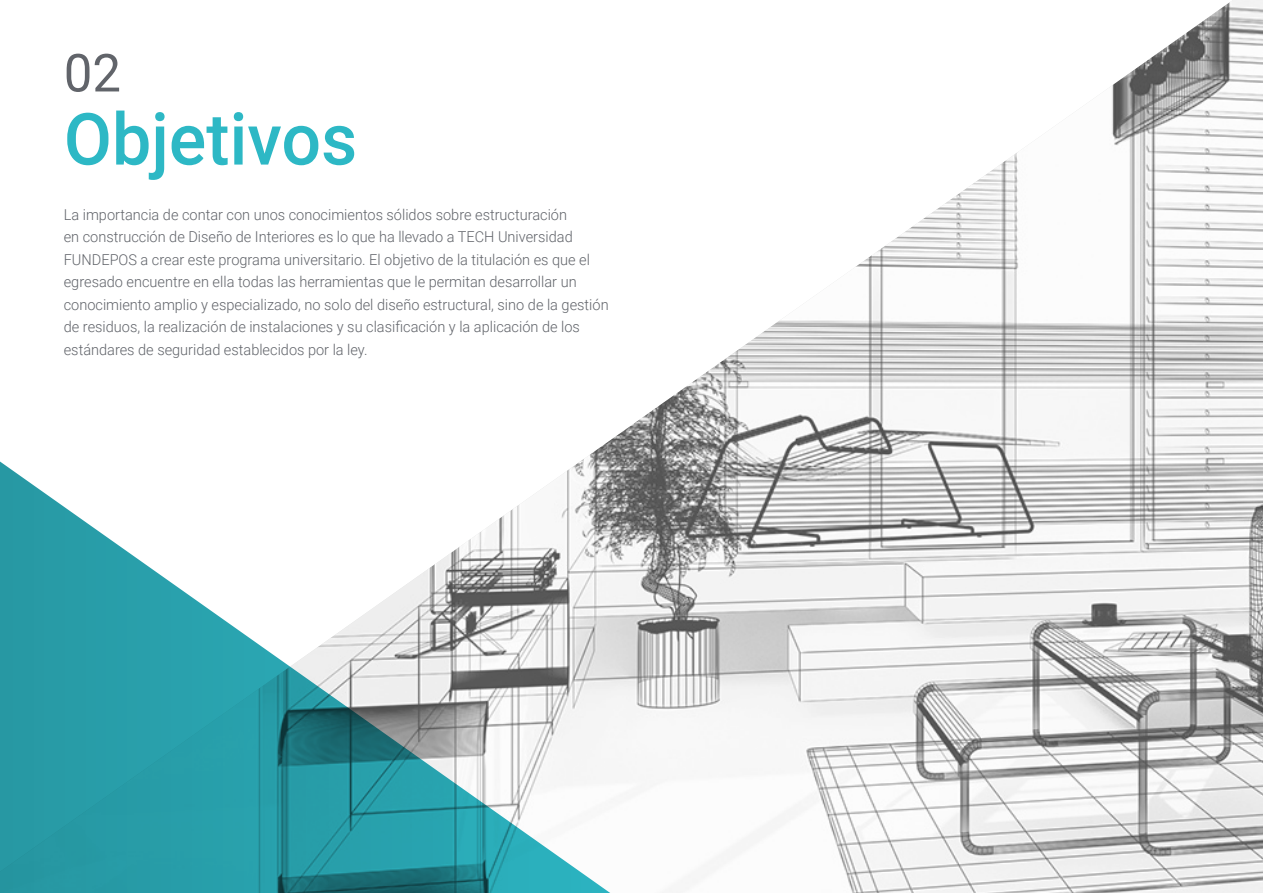
<style>
.page{position:relative;width:1263px;height:893px;background:#fff}
.page>*{position:absolute;margin:0;border:0;box-sizing:border-box;transform-origin:0 0}
.t1{font:500 72px "Roboto";color:#2db8c5}
.t2{font:52.5px "Roboto";color:#61646a}
.t3{font:300 15px/22.5px "Roboto";color:#61646a}
</style>
<div class="page">
<img style="left:602px;top:0;width:661px;height:893px">
<svg style="left:0;top:446px;width:640px;height:447px"></svg>
<h2 class="t2" style="left:64px;top:36px;width:59px">02</h2>
<h1 class="t1" style="left:64px;top:89px;width:295px">Objetivos</h1>
<p class="t3" style="left:64px;top:203px;width:546px">La importancia de contar con unos conocimientos sólidos sobre estructuración<br>en construcción de Diseño de Interiores es lo que ha llevado a TECH Universidad FUNDEPOS a crear este programa universitario. El objetivo de la titulación es que el egresado encuentre en ella todas las herramientas que le permitan desarrollar un conocimiento amplio y especializado, no solo del diseño estructural, sino de la gestión de residuos, la realización de instalaciones y su clasificación y la aplicación de los estándares de seguridad establecidos por la ley.</p>
</div>
